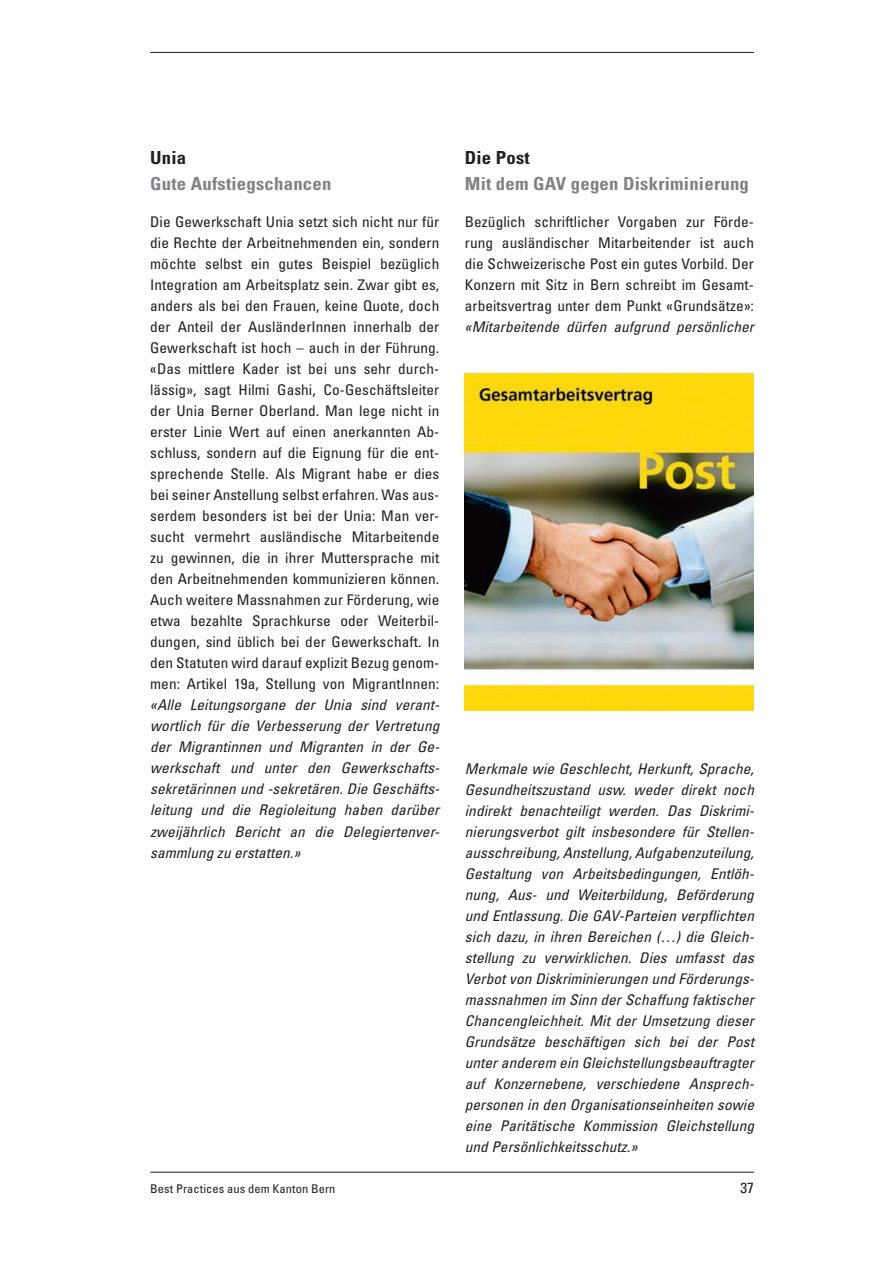
<style>
.page{position:relative;width:891px;height:1268px;background:#fff}
.page>*{position:absolute;margin:0;border:0;box-sizing:border-box;transform-origin:0 0}
.t1{font:700 condensed 18px "Univers";letter-spacing:.01em;color:#808285;scale:1.04 1}
.t2{font:700 condensed 18px "Univers";letter-spacing:.01em;color:#231f20;scale:1.04 1}
.t3{font:condensed 14.7px/21px "Univers";letter-spacing:.005em;color:#231f20;text-align:justify;scale:1.04 1}
.t4{font:italic condensed 14.7px/21px "Univers";letter-spacing:.005em;color:#231f20;text-align:justify;scale:1.04 1}
.t5{font:condensed 12px "Univers";letter-spacing:.005em;color:#231f20;scale:1.04 1}
</style>
<div class="page">
<hr style="left:150px;top:52px;width:604px;height:1px;background:#231f20">
<hr style="left:150px;top:1172px;width:604px;height:1px;background:#231f20">
<img style="left:465px;top:374px;width:289px;height:336px">
<p class="t2" style="left:150px;top:147px;width:36px">Unia</p>
<p class="t1" style="left:150px;top:172px;width:176px">Gute Aufstiegschancen</p>
<p class="t3" style="left:150px;top:211px;width:280px">Die Gewerkschaft Unia setzt sich nicht nur für die Rechte der Arbeitnehmenden ein, sondern möchte selbst ein gutes Beispiel bezüglich Integration am Arbeitsplatz sein. Zwar gibt es, anders als bei den Frauen, keine Quote, doch der Anteil der AusländerInnen innerhalb der Gewerkschaft ist hoch – auch in der Führung. «Das mittlere Kader ist bei uns sehr durch&shy;lässig», sagt Hilmi Gashi, Co-Geschäftsleiter der Unia Berner Oberland. Man lege nicht in erster Linie Wert auf einen anerkannten Ab&shy;schluss, sondern auf die Eignung für die ent&shy;sprechende Stelle. Als Migrant habe er dies bei seiner Anstellung selbst erfahren. Was aus&shy;serdem besonders ist bei der Unia: Man ver&shy;sucht vermehrt ausländische Mitarbeitende zu gewinnen, die in ihrer Muttersprache mit den Arbeitnehmenden kommunizieren können.<br>Auch weitere Massnahmen zur Förderung, wie etwa bezahlte Sprachkurse oder Weiterbil&shy;dungen, sind üblich bei der Gewerkschaft. In den Statuten wird darauf explizit Bezug genom&shy;men: Artikel 19a, Stellung von MigrantInnen:</p>
<p class="t4" style="left:150px;top:694px;width:280px">«Alle Leitungsorgane der Unia sind verant&shy;wortlich für die Verbesserung der Vertretung der Migrantinnen und Migranten in der Ge&shy;werkschaft und unter den Gewerkschafts&shy;sekretärinnen und -sekretären. Die Geschäfts&shy;leitung und die Regioleitung haben darüber zweijährlich Bericht an die Delegiertenver&shy;sammlung zu erstatten.»</p>
<p class="t2" style="left:465px;top:147px;width:64px">Die Post</p>
<p class="t1" style="left:465px;top:172px;width:275px">Mit dem GAV gegen Diskriminierung</p>
<p class="t3" style="left:465px;top:211px;width:280px">Bezüglich schriftlicher Vorgaben zur Förde&shy;rung ausländischer Mitarbeitender ist auch die Schweizerische Post ein gutes Vorbild. Der Konzern mit Sitz in Bern schreibt im Gesamt&shy;arbeitsvertrag unter dem Punkt «Grundsätze»:</p>
<p class="t4" style="left:465px;top:316px;width:280px">«Mitarbeitende dürfen aufgrund persönlicher</p>
<p class="t4" style="left:465px;top:757px;width:280px">Merkmale wie Geschlecht, Herkunft, Sprache, Gesundheitszustand usw. weder direkt noch indirekt benachteiligt werden. Das Diskrimi&shy;nierungsverbot gilt insbesondere für Stellen&shy;ausschreibung, Anstellung, Aufgabenzuteilung, Gestaltung von Arbeitsbedingungen, Entlöh&shy;nung, Aus- und Weiterbildung, Beförderung und Entlassung. Die GAV-Parteien verpflichten sich dazu, in ihren Bereichen (…) die Gleich&shy;stellung zu verwirklichen. Dies umfasst das Verbot von Diskriminierungen und Förderungs&shy;massnahmen im Sinn der Schaffung faktischer Chancengleichheit. Mit der Umsetzung dieser Grundsätze beschäftigen sich bei der Post unter anderem ein Gleichstellungsbeauftragter auf Konzernebene, verschiedene Ansprech&shy;personen in den Organisationseinheiten sowie eine Paritätische Kommission Gleichstellung und Persönlichkeitsschutz.»</p>
<p class="t5" style="left:150px;top:1181px;width:180px">Best Practices aus dem Kanton Bern</p>
<p class="t3" style="left:740px;top:1177px;width:15px">37</p>
</div>
